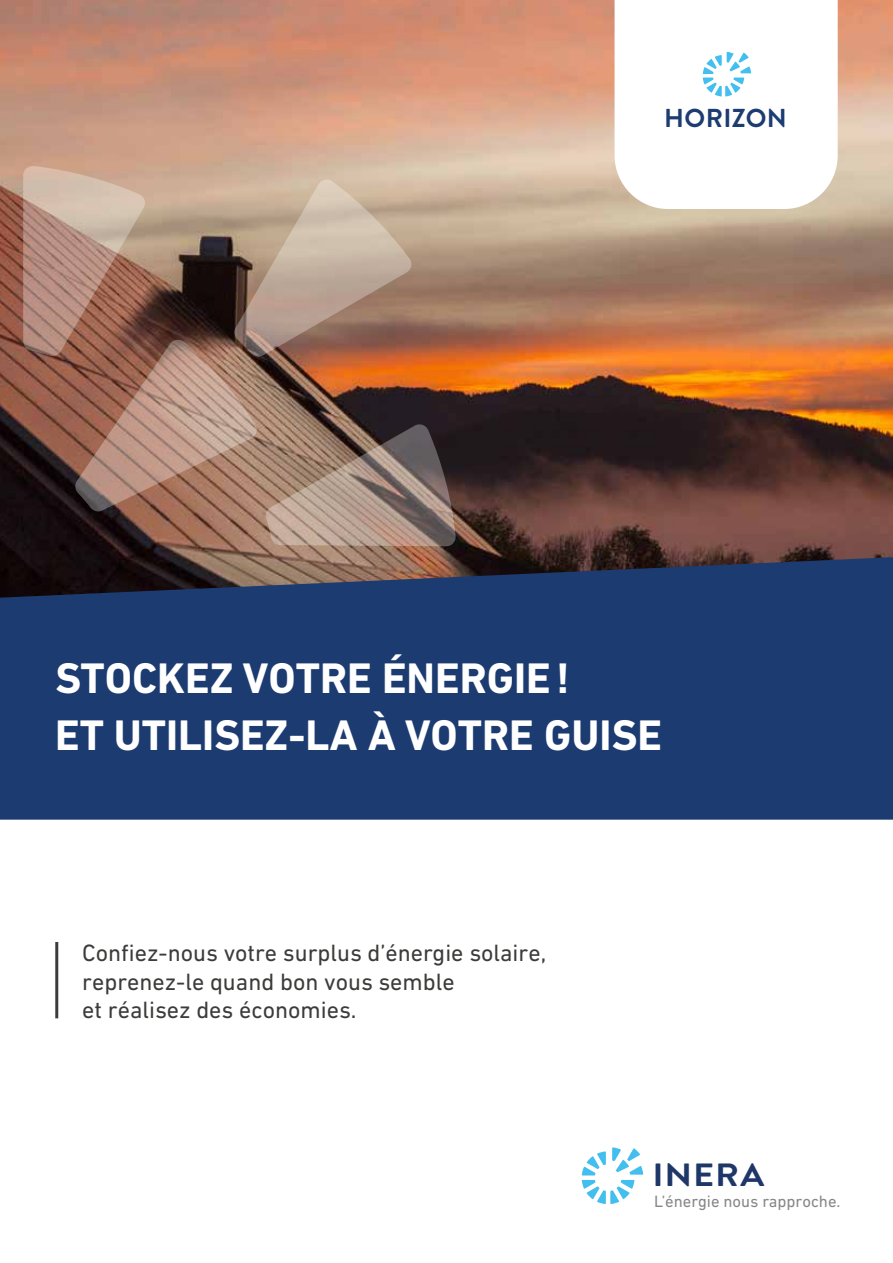
<style>
.page{position:relative;width:893px;height:1263px;background:#fff}
.page>*{position:absolute;margin:0;border:0;box-sizing:border-box;transform-origin:0 0}
.t1{font:700 43.5px/57px "DIN Next W1 G";color:#fff}
.t2{font:700 32.1px "Brandon Grotesque";letter-spacing:.02em;color:#1e3768;scale:1.12 1}
.t3{font:700 25.95px "Brandon Grotesque";letter-spacing:.015em;color:#1d3c71}
.t4{font:24px/28.8px "DIN Next W1 G";color:#3c3c3b}
.t5{font:16.65px "DIN Next W1 G";color:#878787}
</style>
<div class="page">
<img style="left:0;top:0;width:893px;height:557px">
<svg style="left:615px;top:0;width:223px;height:209px"></svg>
<svg style="left:0;top:557px;width:893px;height:263px;background:#1f3a6a"></svg>
<hr style="left:55px;top:942px;width:3px;height:76px;background:#3c3c3b">
<img style="left:23px;top:166px;width:433px;height:380px">
<svg style="left:703px;top:52px;width:48px;height:44px"></svg>
<svg style="left:582px;top:1147px;width:61px;height:57px"></svg>
<p class="t3" style="left:664px;top:100px;width:124px">HORIZON</p>
<h1 class="t1" style="left:55px;top:649px;width:608px">STOCKEZ VOTRE ÉNERGIE!<br>ET UTILISEZ-LA À VOTRE GUISE</h1>
<p class="t4" style="left:82px;top:938px;width:465px">Confiez-nous votre surplus d’énergie solaire, reprenez-le quand bon vous semble<br>et réalisez des économies.</p>
<h2 class="t2" style="left:653px;top:1153px;width:101px">INERA</h2>
<p class="t5" style="left:654px;top:1192px;width:188px">L’énergie nous rapproche.</p>
</div>
